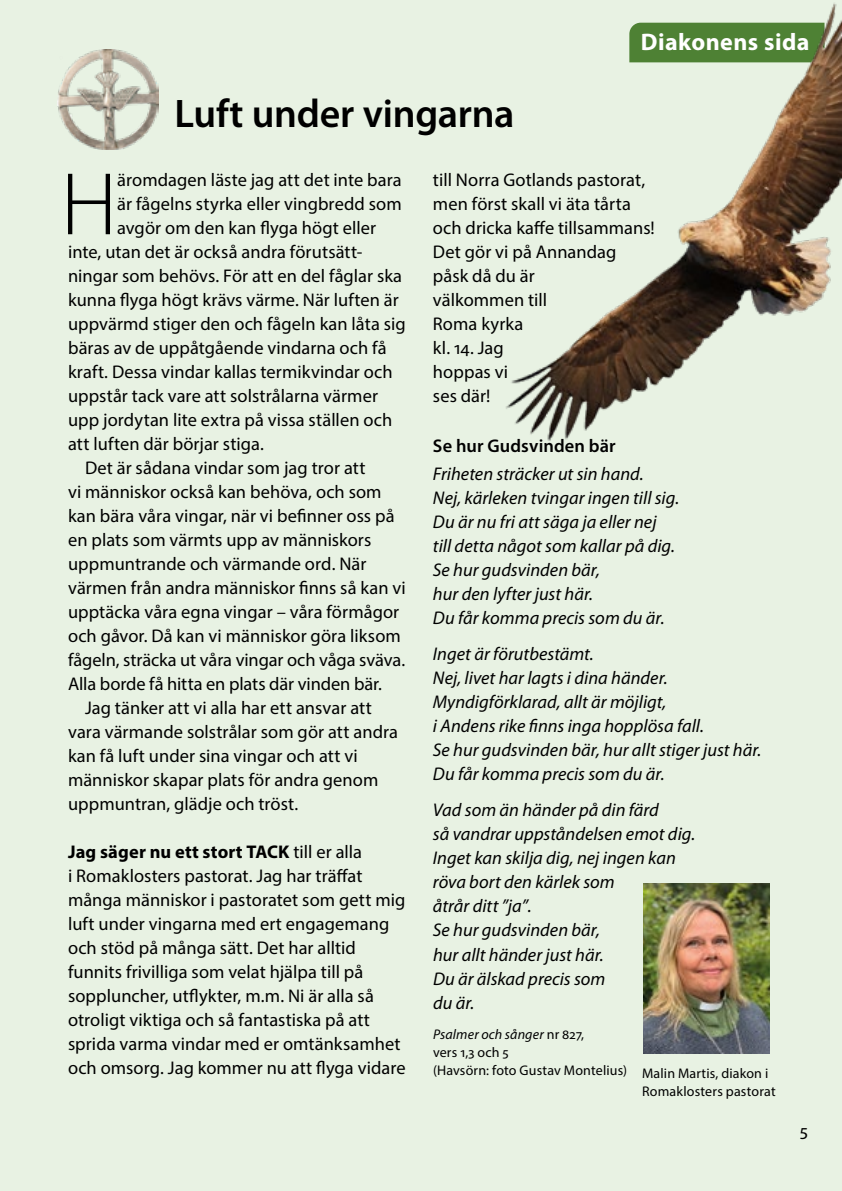
<style>
.page{position:relative;width:842px;height:1191px;background:#e8f2e3}
.page>*{position:absolute;margin:0;border:0;box-sizing:border-box;transform-origin:0 0}
.t1{font:300 89.6px "Myriad Pro";color:#000}
.t2{font:600 40px "Myriad Pro";letter-spacing:-.005em;color:#000}
.t3{font:700 24px "Myriad Pro";letter-spacing:.02em;color:#fff}
.t4{font:18.4px/24px "Myriad Pro";letter-spacing:.005em;color:#000}
.t5{font:italic 18.4px/24px "Myriad Pro";color:#000}
.t6{font:600 18.4px "Myriad Pro";letter-spacing:.005em;color:#000}
.t7{font:14px/18px "Myriad Pro";letter-spacing:.01em;color:#000}
.s1{font-weight:700}
.s2{font-style:italic}
</style>
<div class="page">
<img style="left:57px;top:49px;width:102px;height:101px">
<img style="left:643px;top:883px;width:127px;height:170px">
<img style="left:506px;top:3px;width:336px;height:438px">
<h2 class="t2" style="left:174px;top:91px;width:342px">Luft under vingarna</h2>
<h3 class="t3" style="left:641px;top:27px;width:170px">Diakonens sida</h3>
<h1 class="t1" style="left:61px;top:155px;width:58px">H</h1>
<p class="t4" style="left:117px;top:168px;width:286px">äromdagen läste jag att det inte bara</p>
<p class="t4" style="left:117px;top:192px;width:286px">är fågelns styrka eller vingbredd som</p>
<p class="t4" style="left:117px;top:216px;width:261px">avgör om den kan flyga högt eller</p>
<p class="t4" style="left:68px;top:240px;width:296px">inte, utan det är också andra förutsätt-</p>
<p class="t4" style="left:68px;top:264px;width:336px">ningar som behövs. För att en del fåglar ska</p>
<p class="t4" style="left:68px;top:288px;width:332px">kunna flyga högt krävs värme. När luften är</p>
<p class="t4" style="left:68px;top:312px;width:339px">uppvärmd stiger den och fågeln kan låta sig</p>
<p class="t4" style="left:68px;top:336px;width:320px">bäras av de uppåtgående vindarna och få</p>
<p class="t4" style="left:68px;top:360px;width:326px">kraft. Dessa vindar kallas termikvindar och</p>
<p class="t4" style="left:68px;top:384px;width:311px">uppstår tack vare att solstrålarna värmer</p>
<p class="t4" style="left:68px;top:408px;width:326px">upp jordytan lite extra på vissa ställen och</p>
<p class="t4" style="left:68px;top:432px;width:197px">att luften där börjar stiga.</p>
<p class="t4" style="left:85px;top:456px;width:282px">Det är sådana vindar som jag tror att</p>
<p class="t4" style="left:68px;top:480px;width:315px">vi människor också kan behöva, och som</p>
<p class="t4" style="left:68px;top:504px;width:328px">kan bära våra vingar, när vi befinner oss på</p>
<p class="t4" style="left:68px;top:528px;width:305px">en plats som värmts upp av människors</p>
<p class="t4" style="left:68px;top:552px;width:300px">uppmuntrande och värmande ord. När</p>
<p class="t4" style="left:68px;top:576px;width:339px">värmen från andra människor finns så kan vi</p>
<p class="t4" style="left:68px;top:600px;width:333px">upptäcka våra egna vingar – våra förmågor</p>
<p class="t4" style="left:68px;top:624px;width:334px">och gåvor. Då kan vi människor göra liksom</p>
<p class="t4" style="left:68px;top:648px;width:339px">fågeln, sträcka ut våra vingar och våga sväva.</p>
<p class="t4" style="left:68px;top:672px;width:315px">Alla borde få hitta en plats där vinden bär.</p>
<p class="t4" style="left:85px;top:696px;width:288px">Jag tänker att vi alla har ett ansvar att</p>
<p class="t4" style="left:68px;top:720px;width:332px">vara värmande solstrålar som gör att andra</p>
<p class="t4" style="left:68px;top:744px;width:291px">kan få luft under sina vingar och att vi</p>
<p class="t4" style="left:68px;top:768px;width:312px">människor skapar plats för andra genom</p>
<p class="t4" style="left:68px;top:792px;width:232px">uppmuntran, glädje och tröst.</p>
<p class="t4" style="left:68px;top:840px;width:339px"><span class="s1">Jag säger nu ett stort TACK</span> till er alla<br>i Romaklosters pastorat. Jag har träffat många människor i pastoratet som gett mig luft under vingarna med ert engagemang och stöd på många sätt. Det har alltid funnits frivilliga som velat hjälpa till på soppluncher, utflykter, m.m. Ni är alla så otroligt viktiga och så fantastiska på att sprida varma vindar med er omtänksamhet och omsorg. Jag kommer nu att flyga vidare</p>
<p class="t4" style="left:433px;top:167px;width:223px">till Norra Gotlands pastorat, men först skall vi äta tårta och dricka kaffe tillsammans!<br>Det gör vi på Annandag påsk då du är<br>välkommen till<br>Roma kyrka<br>kl. 14. Jag<br>hoppas vi<br>ses där!</p>
<p class="t6" style="left:433px;top:436px;width:184px">Se hur Gudsvinden bär</p>
<p class="t5" style="left:433px;top:462px;width:248px">Friheten sträcker ut sin hand.<br>Nej, kärleken tvingar ingen till sig.<br>Du är nu fri att säga ja eller nej till detta något som kallar på dig.<br>Se hur gudsvinden bär,<br>hur den lyfter just här.<br>Du får komma precis som du är.</p>
<p class="t5" style="left:433px;top:642px;width:330px">Inget är förutbestämt.<br>Nej, livet har lagts i dina händer.<br>Myndigförklarad, allt är möjligt,<br>i Andens rike finns inga hopplösa fall.<br>Se hur gudsvinden bär, hur allt stiger just här.<br>Du får komma precis som du är.</p>
<p class="t5" style="left:433px;top:798px;width:264px">Vad som än händer på din färd<br>så vandrar uppståndelsen emot dig.<br>Inget kan skilja dig, nej ingen kan röva bort den kärlek som<br>åtrår ditt ”ja”.<br>Se hur gudsvinden bär,<br>hur allt händer just här.<br>Du är älskad precis som<br>du är.</p>
<p class="t7" style="left:433px;top:1024px;width:195px"><span class="s2">Psalmer och sånger</span> nr 827,<br>vers 1,3 och 5<br>(Havsörn: foto Gustav Montelius)</p>
<p class="t7" style="left:642px;top:1064px;width:135px">Malin Martis, diakon i<br>Romaklosters pastorat</p>
<p class="t4" style="left:794px;top:1118px;width:15px">55</p>
</div>
